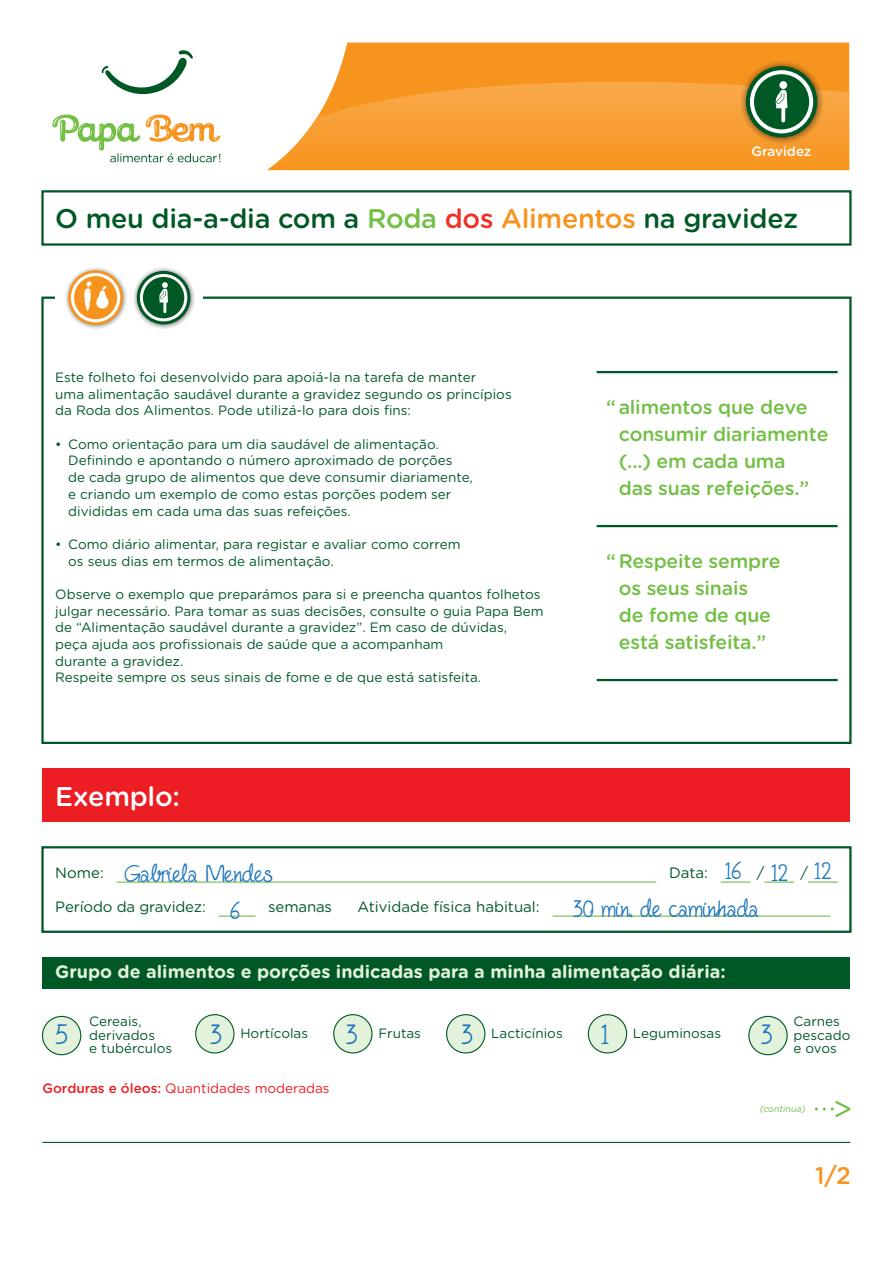
<style>
.page{position:relative;width:893px;height:1263px;background:#fff}
.page>*{position:absolute;margin:0;border:0;box-sizing:border-box;transform-origin:0 0}
.t1{font:31.5px "Fineliner Script";color:#1d75bc}
.t2{font:500 27px "Gotham Rounded";letter-spacing:-.01em;color:#005825}
.t3{font:27px/36.9px "Fineliner Script";letter-spacing:-.01em;color:#1d75bc}
.t4{font:500 27px "Gotham Rounded";letter-spacing:-.01em;color:#fff}
.t5{font:500 24px "Gotham Rounded";color:#f7941e}
.t6{font:500 19.5px/27px "Gotham Rounded";letter-spacing:-.01em;color:#72bf44}
.t7{font:700 18px "Gotham Rounded";color:#e3f2da}
.t8{font:15px "Gotham Rounded";color:#005825}
.t9{font:13.5px/16.6px "Gotham Rounded";color:#005825}
.t10{font:13.5px "Gotham Rounded";color:#ed1d24}
.t11{font:500 13.5px "Gotham Rounded";color:#fff}
.t12{font:italic 9px "Gotham Rounded";color:#72bf44}
.s1{color:#72bf44}
.s2{color:#ee3124}
.s3{color:#f7941e}
.s4{font-weight:500}
</style>
<div class="page">
<div style="left:335px;top:43px;width:514px;height:39px;background:#f7941e"></div>
<svg style="left:267px;top:82px;width:582px;height:88px;background:#f8a440"></svg>
<div style="left:41px;top:190px;width:811px;height:56px;border:2px solid #005825"></div>
<hr style="left:597px;top:371px;width:241px;height:2px;background:#005825">
<hr style="left:597px;top:525px;width:241px;height:2px;background:#005825">
<hr style="left:597px;top:679px;width:241px;height:2px;background:#005825">
<svg style="left:52px;top:115px;width:168px;height:47px"></svg>
<svg style="left:102px;top:50px;width:91px;height:44px"></svg>
<svg style="left:739px;top:59px;width:85px;height:85px"></svg>
<svg style="left:746px;top:66px;width:71px;height:72px"></svg>
<svg style="left:750px;top:70px;width:63px;height:63px"></svg>
<div style="left:779px;top:81px;width:8px;height:8px;background:#fff;border-radius:50%"></div>
<svg style="left:132px;top:266px;width:63px;height:64px"></svg>
<div style="left:137px;top:271px;width:53px;height:53px;background:#005825;border-radius:50%"></div>
<svg style="left:140px;top:274px;width:47px;height:47px"></svg>
<hr style="left:42px;top:1142px;width:808px;height:1px;background:#005825">
<hr style="left:808px;top:881px;width:30px;height:2px;background:#72bf44">
<div style="left:41px;top:846px;width:811px;height:87px;border:2px solid #005825"></div>
<hr style="left:117px;top:881px;width:539px;height:2px;background:#72bf44">
<hr style="left:552px;top:915px;width:278px;height:2px;background:#72bf44">
<hr style="left:721px;top:881px;width:29px;height:2px;background:#72bf44">
<hr style="left:218px;top:915px;width:38px;height:2px;background:#72bf44">
<hr style="left:764px;top:881px;width:30px;height:2px;background:#72bf44">
<div style="left:43px;top:957px;width:807px;height:32px;background:#005825"></div>
<div style="left:43px;top:1016px;width:38px;height:39px;background:#e3f2da;border-radius:50%"></div>
<div style="left:42px;top:1016px;width:39px;height:39px;border:1px solid #005825;border-radius:50%"></div>
<div style="left:749px;top:1016px;width:38px;height:39px;background:#e3f2da;border-radius:50%"></div>
<div style="left:748px;top:1016px;width:40px;height:39px;border:1px solid #005825;border-radius:50%"></div>
<div style="left:196px;top:1015px;width:38px;height:38px;background:#e3f2da;border-radius:50%"></div>
<div style="left:195px;top:1014px;width:40px;height:39px;border:1px solid #005825;border-radius:50%"></div>
<div style="left:334px;top:1015px;width:38px;height:38px;background:#e3f2da;border-radius:50%"></div>
<div style="left:333px;top:1014px;width:40px;height:39px;border:1px solid #005825;border-radius:50%"></div>
<div style="left:447px;top:1015px;width:38px;height:38px;background:#e3f2da;border-radius:50%"></div>
<div style="left:446px;top:1014px;width:39px;height:39px;border:1px solid #005825;border-radius:50%"></div>
<div style="left:588px;top:1015px;width:39px;height:38px;background:#e3f2da;border-radius:50%"></div>
<div style="left:588px;top:1014px;width:39px;height:39px;border:1px solid #005825;border-radius:50%"></div>
<svg style="left:64px;top:266px;width:63px;height:64px"></svg>
<svg style="left:68px;top:270px;width:55px;height:55px"></svg>
<svg style="left:71px;top:273px;width:49px;height:49px"></svg>
<svg style="left:815px;top:1101px;width:35px;height:16px"></svg>
<div style="left:43px;top:768px;width:807px;height:54px;background:#ed1d24"></div>
<p class="t11" style="left:752px;top:141px;width:61px">Gravidez</p>
<h2 class="t2" style="left:55px;top:199px;width:744px">O meu dia-a-dia com a <span class="s1">Roda</span> <span class="s2">dos</span> <span class="s3">Alimentos</span> na gravidez</h2>
<p class="t9" style="left:55px;top:368px;width:458px">Este folheto foi desenvolvido para apoiá-la na tarefa de manter<br>uma alimentação saudável durante a gravidez segundo os princípios da Roda dos Alimentos. Pode utilizá-lo para dois fins:</p>
<p class="t9" style="left:68px;top:435px;width:406px;text-indent:-13px">• Como orientação para um dia saudável de alimentação.<br>Definindo e apontando o número aproximado de porções de cada grupo de alimentos que deve consumir diariamente, e criando um exemplo de como estas porções podem ser divididas em cada uma das suas refeições.</p>
<p class="t9" style="left:68px;top:535px;width:394px;text-indent:-13px">• Como diário alimentar, para registar e avaliar como correm os seus dias em termos de alimentação.</p>
<p class="t9" style="left:55px;top:585px;width:490px">Observe o exemplo que preparámos para si e preencha quantos folhetos julgar necessário. Para tomar as suas decisões, consulte o guia Papa Bem de “Alimentação saudável durante a gravidez”. Em caso de dúvidas,<br>peça ajuda aos profissionais de saúde que a acompanham<br>durante a gravidez.<br>Respeite sempre os seus sinais de fome e de que está satisfeita.</p>
<h2 class="t4" style="left:55px;top:777px;width:126px">Exemplo:</h2>
<h3 class="t6" style="left:619px;top:393px;width:211px;text-indent:-13px">“ alimentos que deve consumir diariamente (...) em cada uma<br>das suas refeições.”</h3>
<h3 class="t6" style="left:619px;top:547px;width:163px;text-indent:-13px">“ Respeite sempre os seus sinais<br>de fome de que está satisfeita.”</h3>
<h2 class="t3" style="left:724px;top:853px;width:108px">16 12 12</h2>
<h2 class="t3" style="left:230px;top:856px;width:44px;text-indent:-106px">Gabriela Mendes<br>6</h2>
<p class="t8" style="left:55px;top:863px;width:50px">Nome:</p>
<p class="t8" style="left:800px;top:863px;width:9px">/</p>
<p class="t8" style="left:55px;top:897px;width:152px">Período da gravidez:</p>
<p class="t8" style="left:268px;top:897px;width:65px">semanas</p>
<p class="t8" style="left:357px;top:897px;width:184px">Atividade física habitual:</p>
<p class="t8" style="left:669px;top:863px;width:40px">Data:</p>
<p class="t8" style="left:757px;top:863px;width:9px">/</p>
<h2 class="t3" style="left:572px;top:890px;width:189px">30 min. de caminhada</h2>
<h3 class="t7" style="left:55px;top:959px;width:672px">Grupo de alimentos e porções indicadas para a minha alimentação diária:</h3>
<p class="t9" style="left:89px;top:1014px;width:84px;line-height:13.5px">Cereais, derivados<br>e tubérculos</p>
<p class="t9" style="left:793px;top:1014px;width:58px;line-height:13.5px">Carnes pescado e ovos</p>
<p class="t10" style="left:43px;top:1079px;width:289px"><span class="s4">Gorduras e óleos:</span> Quantidades moderadas</p>
<h1 class="t1" style="left:55px;top:1018px;width:14px">5</h1>
<h1 class="t1" style="left:209px;top:1018px;width:14px">3</h1>
<h1 class="t1" style="left:345px;top:1018px;width:14px">3</h1>
<h1 class="t1" style="left:460px;top:1018px;width:14px">3</h1>
<h1 class="t1" style="left:600px;top:1018px;width:10px">1</h1>
<h1 class="t1" style="left:760px;top:1018px;width:14px">3</h1>
<p class="t9" style="left:240px;top:1024px;width:69px">Hortícolas</p>
<p class="t9" style="left:378px;top:1024px;width:44px">Frutas</p>
<p class="t9" style="left:491px;top:1024px;width:73px">Lacticínios</p>
<p class="t9" style="left:633px;top:1024px;width:90px">Leguminosas</p>
<p class="t12" style="left:760px;top:1103px;width:47px">(continua)</p>
<h3 class="t5" style="left:815px;top:1158px;width:37px">1/2</h3>
</div>
